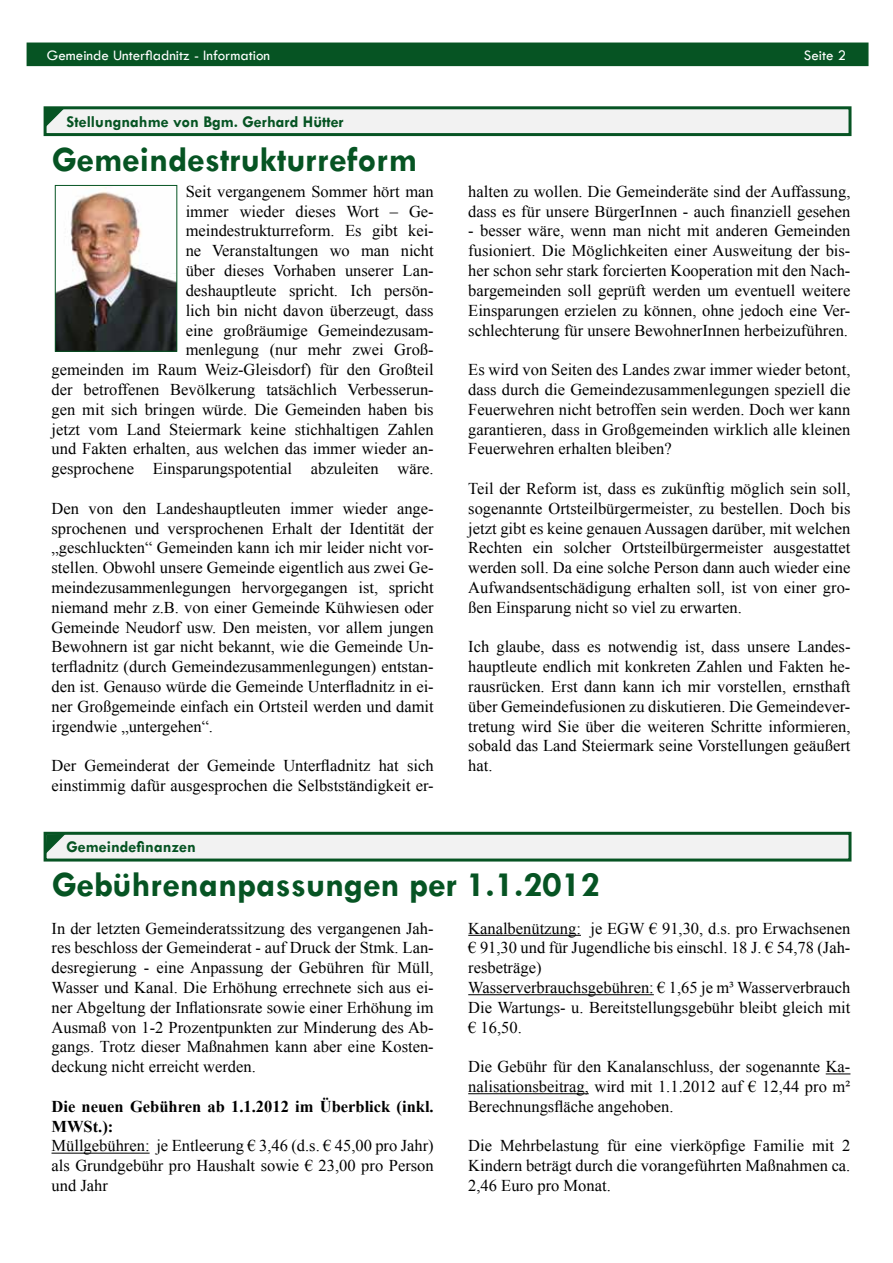
<style>
.page{position:relative;width:893px;height:1263px;background:#fff}
.page>*{position:absolute;margin:0;border:0;box-sizing:border-box;transform-origin:0 0}
.t1{font:700 36px "Tw Cen";color:#065423}
.t2{font:16.5px/19.8px "Times New Roman";color:#000;text-align:justify}
.t3{font:700 16.5px/19.8px "Times New Roman";color:#000}
.t4{font:700 16.5px "Tw Cen";color:#065423}
.t5{font:15px "Tw Cen";color:#fff}
</style>
<div class="page">
<div style="left:27px;top:43px;width:841px;height:23px;background:#065423"></div>
<div style="left:44px;top:106px;width:807px;height:30px;background:#f2f2f2;border:3px solid #065423"></div>
<svg style="left:45px;top:108px;width:20px;height:19px"></svg>
<div style="left:44px;top:832px;width:807px;height:29px;background:#f2f2f2;border:3px solid #065423"></div>
<svg style="left:46px;top:834px;width:20px;height:20px"></svg>
<hr style="left:52px;top:1153px;width:98px;height:1px;background:#000">
<hr style="left:468px;top:935px;width:113px;height:1px;background:#000">
<hr style="left:468px;top:994px;width:186px;height:1px;background:#000">
<svg style="left:826px;top:1073px;width:24px;height:1px"></svg>
<hr style="left:468px;top:1093px;width:121px;height:1px;background:#000">
<img style="left:57px;top:187px;width:118px;height:163px">
<div style="left:55px;top:185px;width:122px;height:167px;border:1px solid #065423"></div>
<p class="t5" style="left:47px;top:46px;width:225px">Gemeinde Unterfladnitz - Information</p>
<p class="t5" style="left:804px;top:46px;width:44px">Seite 2</p>
<p class="t4" style="left:67px;top:111px;width:279px">Stellungnahme von Bgm. Gerhard Hütter</p>
<h1 class="t1" style="left:52px;top:138px;width:367px">Gemeindestrukturreform</h1>
<p class="t2" style="left:52px;top:181px;width:384px;text-align:right">Seit vergangenem Sommer hört man<br>immer wieder dieses Wort – Ge&shy;meindestrukturreform. Es gibt kei-<br>ne Veranstaltungen wo man nicht<br>über dieses Vorhaben unserer Lan-<br>deshauptleute spricht. Ich persön-<br>lich bin nicht davon überzeugt, dass<br>eine großräumige Gemeindezusam-<br>menlegung (nur mehr zwei Groß-<br>gemeinden im Raum Weiz-Gleisdorf) für den Großteil der betroffenen Bevölkerung tatsächlich Verbesserun&shy;gen mit sich bringen würde. Die Gemeinden haben bis jetzt vom Land Steiermark keine stichhaltigen Zahlen und Fakten erhalten, aus welchen das immer wieder an&shy;gesprochene Einsparungspotential abzuleiten wäre.</p>
<p class="t2" style="left:52px;top:498px;width:384px">Den von den Landeshauptleuten immer wieder ange&shy;sprochenen und versprochenen Erhalt der Identität der „geschluckten“ Gemeinden kann ich mir leider nicht vor&shy;stellen. Obwohl unsere Gemeinde eigentlich aus zwei Ge&shy;meindezusammenlegungen hervorgegangen ist, spricht niemand mehr z.B. von einer Gemeinde Kühwiesen oder Gemeinde Neudorf usw. Den meisten, vor allem jungen Bewohnern ist gar nicht bekannt, wie die Gemeinde Un&shy;terfladnitz (durch Gemeindezusammenlegungen) entstan&shy;den ist. Genauso würde die Gemeinde Unterfladnitz in ei&shy;ner Großgemeinde einfach ein Ortsteil werden und damit irgendwie „untergehen“.</p>
<p class="t2" style="left:52px;top:755px;width:384px">Der Gemeinderat der Gemeinde Unterfladnitz hat sich einstimmig dafür ausgesprochen die Selbstständigkeit er-</p>
<p class="t2" style="left:468px;top:181px;width:384px">halten zu wollen. Die Gemeinderäte sind der Auffassung, dass es für unsere BürgerInnen - auch finanziell gesehen</p>
<p class="t2" style="left:468px;top:221px;width:384px">- besser wäre, wenn man nicht mit anderen Gemeinden fusioniert. Die Möglichkeiten einer Ausweitung der bis&shy;her schon sehr stark forcierten Kooperation mit den Nach&shy;bargemeinden soll geprüft werden um eventuell weitere Einsparungen erzielen zu können, ohne jedoch eine Ver&shy;schlechterung für unsere BewohnerInnen herbeizuführen.</p>
<p class="t2" style="left:468px;top:359px;width:384px">Es wird von Seiten des Landes zwar immer wieder betont, dass durch die Gemeindezusammenlegungen speziell die Feuerwehren nicht betroffen sein werden. Doch wer kann garantieren, dass in Großgemeinden wirklich alle kleinen Feuerwehren erhalten bleiben?</p>
<p class="t2" style="left:468px;top:478px;width:384px">Teil der Reform ist, dass es zukünftig möglich sein soll, sogenannte Ortsteilbürgermeister, zu bestellen. Doch bis jetzt gibt es keine genauen Aussagen darüber, mit welchen Rechten ein solcher Ortsteilbürgermeister ausgestattet werden soll. Da eine solche Person dann auch wieder eine Aufwandsentschädigung erhalten soll, ist von einer gro&shy;ßen Einsparung nicht so viel zu erwarten.</p>
<p class="t2" style="left:468px;top:637px;width:384px">Ich glaube, dass es notwendig ist, dass unsere Landes&shy;hauptleute endlich mit konkreten Zahlen und Fakten he&shy;rausrücken. Erst dann kann ich mir vorstellen, ernsthaft über Gemeindefusionen zu diskutieren. Die Gemeindever&shy;tretung wird Sie über die weiteren Schritte informieren, sobald das Land Steiermark seine Vorstellungen geäußert hat.</p>
<p class="t4" style="left:67px;top:837px;width:131px">Gemeindefinanzen</p>
<h1 class="t1" style="left:52px;top:863px;width:549px">Gebührenanpassungen per 1.1.2012</h1>
<p class="t2" style="left:52px;top:918px;width:384px">In der letzten Gemeinderatssitzung des vergangenen Jah&shy;res beschloss der Gemeinderat - auf Druck der Stmk. Lan&shy;desregierung - eine Anpassung der Gebühren für Müll, Wasser und Kanal. Die Erhöhung errechnete sich aus ei&shy;ner Abgeltung der Inflationsrate sowie einer Erhöhung im Ausmaß von 1-2 Prozentpunkten zur Minderung des Ab&shy;gangs. Trotz dieser Maßnahmen kann aber eine Kosten&shy;deckung nicht erreicht werden.</p>
<p class="t3" style="left:52px;top:1096px;width:384px">Die neuen Gebühren ab 1.1.2012 im Überblick (inkl.<br>MWSt.):</p>
<p class="t2" style="left:52px;top:1136px;width:384px">Müllgebühren: je Entleerung € 3,46 (d.s. € 45,00 pro Jahr) als Grundgebühr pro Haushalt sowie € 23,00 pro Person und Jahr</p>
<p class="t2" style="left:468px;top:918px;width:384px;text-align:left">Kanalbenützung: je EGW € 91,30, d.s. pro Erwachsenen € 91,30 und für Jugendliche bis einschl. 18 J. € 54,78 (Jah&shy;resbeträge)<br>Wasserverbrauchsgebühren: € 1,65 je m³ Wasserverbrauch Die Wartungs- u. Bereitstellungsgebühr bleibt gleich mit € 16,50.</p>
<p class="t2" style="left:468px;top:1056px;width:384px">Die Gebühr für den Kanalanschluss, der sogenannte Ka&shy;nalisationsbeitrag, wird mit 1.1.2012 auf € 12,44 pro m²<br>Berechnungsfläche angehoben.</p>
<p class="t2" style="left:468px;top:1136px;width:384px">Die Mehrbelastung für eine vierköpfige Familie mit 2<br>Kindern beträgt durch die vorangeführten Maßnahmen ca.<br>2,46 Euro pro Monat.</p>
</div>
